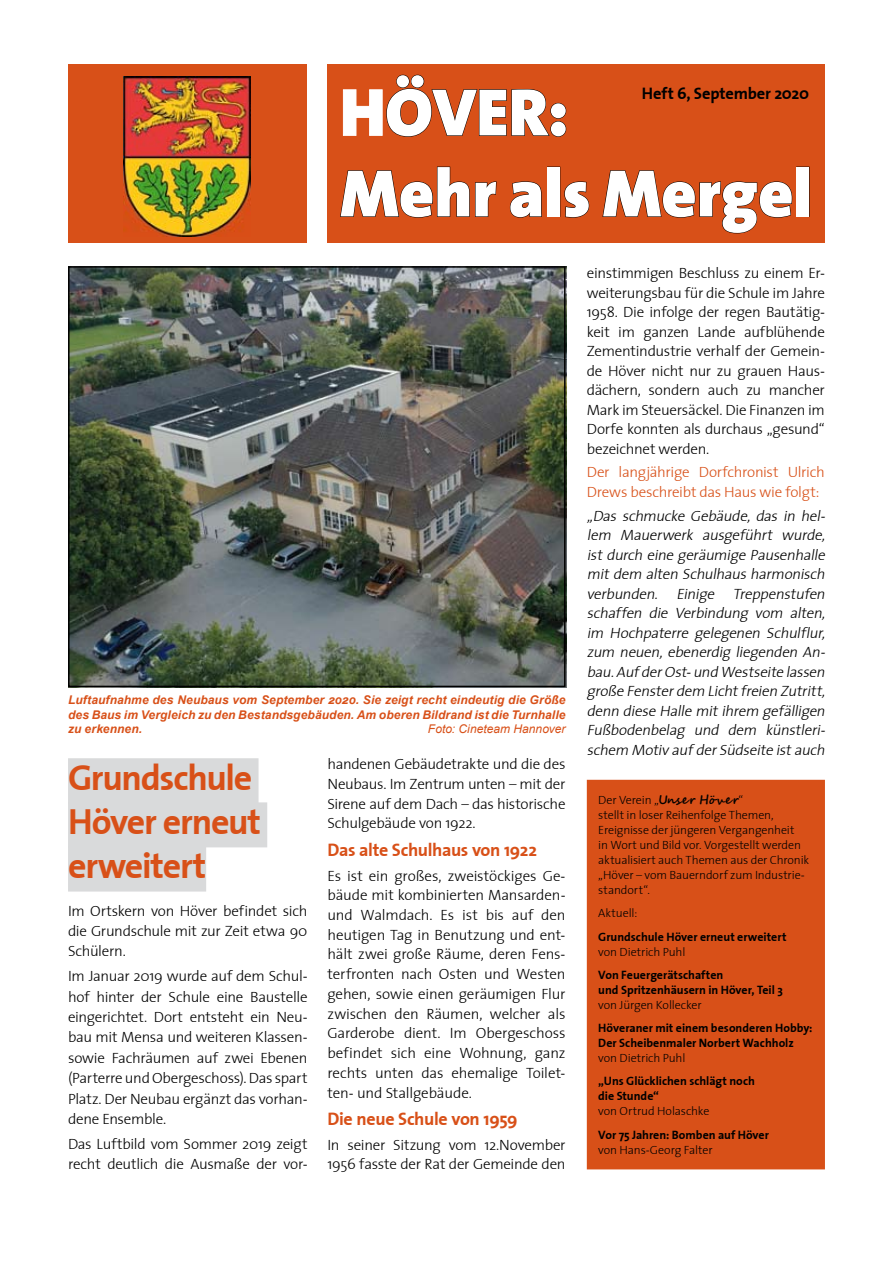
<style>
.page{position:relative;width:893px;height:1263px;background:#fff}
.page>*{position:absolute;margin:0;border:0;box-sizing:border-box;transform-origin:0 0}
.t1{font:67.5px/81px "The Sans Black Plain";color:#fff}
.t2{font:36px/44.1px "The Sans Bold Plain";letter-spacing:-.035em;color:#d85018}
.t3{font:18px "The Sans Bold Plain";letter-spacing:-.02em;color:#d85018}
.t4{font:16.5px "The Sans Bold Plain";letter-spacing:-.01em;color:#000}
.t5{font:15px/19.8px "The Sans Light Plain";letter-spacing:-.02em;color:#000;text-align:justify}
.t6{font:italic 15px/19.5px "The Sans Light Plain";color:#000;text-align:justify}
.t7{font:15px/19.5px "The Sans Light Plain";letter-spacing:-.02em;color:#d85018}
.t8{font:12px/14.9px "The Sans Light Plain";letter-spacing:-.01em;color:#000}
.t9{font:12px/14.9px "The Sans Bold Plain";color:#000}
.t10{font:italic 700 12px/14.4px "Arial";letter-spacing:.01em;color:#d85018;text-align:justify}
.t11{font:italic 12px "Arial";letter-spacing:.005em;color:#d85018}
.s1{font-family:"Segoe Script";font-weight:700}
</style>
<div class="page">
<div style="left:327px;top:64px;width:498px;height:178px;background:#d85018"></div>
<svg style="left:343px;top:74px;width:223px;height:63px"></svg>
<svg style="left:340px;top:166px;width:157px;height:52px"></svg>
<svg style="left:510px;top:181px;width:32px;height:37px"></svg>
<div style="left:547px;top:167px;width:13px;height:49px;border:1px solid #000"></div>
<svg style="left:564px;top:181px;width:25px;height:37px"></svg>
<svg style="left:602px;top:170px;width:190px;height:64px"></svg>
<div style="left:588px;top:781px;width:235px;height:387px;background:#d85018"></div>
<div style="left:587px;top:780px;width:238px;height:389px;border:3px solid #d85018"></div>
<div style="left:68px;top:64px;width:238px;height:178px;background:#d85018"></div>
<img style="left:123px;top:77px;width:128px;height:159px">
<div style="left:68px;top:758px;width:191px;height:45px;background:#d9dadb"></div>
<div style="left:68px;top:802px;width:199px;height:45px;background:#d9dadb"></div>
<div style="left:68px;top:846px;width:138px;height:45px;background:#d9dadb"></div>
<img style="left:71px;top:266px;width:496px;height:421px">
<div style="left:68px;top:266px;width:498px;height:421px;border:2px solid #000"></div>
<h1 class="t1" style="left:340px;top:70px;width:474px">HÖVER:<br>Mehr als Mergel</h1>
<p class="t4" style="left:642px;top:80px;width:169px">Heft 6, September 2020</p>
<p class="t10" style="left:68px;top:693px;width:499px">Luftaufnahme des Neubaus vom September 2020. Sie zeigt recht eindeutig die Größe des Baus im Vergleich zu den Bestandsgebäuden. Am oberen Bildrand ist die Turnhalle zu erkennen.</p>
<p class="t11" style="left:428px;top:721px;width:139px">Foto: Cineteam Hannover</p>
<h2 class="t2" style="left:68px;top:754px;width:195px">Grundschule<br>Höver erneut erweitert</h2>
<p class="t5" style="left:68px;top:900px;width:241px;line-height:20.4px">Im Ortskern von Höver befindet sich die Grundschule mit zur Zeit etwa 90<br>Schülern.</p>
<p class="t5" style="left:68px;top:965px;width:241px;line-height:20.4px">Im Januar 2019 wurde auf dem Schul&shy;hof hinter der Schule eine Baustelle eingerichtet. Dort entsteht ein Neu&shy;bau mit Mensa und weiteren Klassen&shy;sowie Fachräumen auf zwei Ebenen (Parterre und Obergeschoss). Das spart Platz. Der Neubau ergänzt das vorhan&shy;dene Ensemble.</p>
<p class="t5" style="left:68px;top:1133px;width:241px;line-height:20.4px">Das Luftbild vom Sommer 2019 zeigt recht deutlich die Ausmaße der vor-</p>
<p class="t5" style="left:327px;top:754px;width:240px">handenen Gebäudetrakte und die des Neubaus. Im Zentrum unten – mit der Sirene auf dem Dach – das historische Schulgebäude von 1922.</p>
<p class="t3" style="left:327px;top:835px;width:211px">Das alte Schulhaus von 1922</p>
<p class="t5" style="left:327px;top:865px;width:240px">Es ist ein großes, zweistöckiges Ge&shy;bäude mit kombinierten Mansarden&shy;und Walmdach. Es ist bis auf den heutigen Tag in Benutzung und ent&shy;hält zwei große Räume, deren Fens&shy;terfronten nach Osten und Westen gehen, sowie einen geräumigen Flur zwischen den Räumen, welcher als Garderobe dient. Im Obergeschoss befindet sich eine Wohnung, ganz rechts unten das ehemalige Toilet&shy;ten- und Stallgebäude.</p>
<p class="t3" style="left:327px;top:1104px;width:192px">Die neue Schule von 1959</p>
<p class="t5" style="left:327px;top:1134px;width:240px">In seiner Sitzung vom 12.November<br>1956 fasste der Rat der Gemeinde den</p>
<p class="t5" style="left:587px;top:263px;width:240px">einstimmigen Beschluss zu einem Er&shy;weiterungsbau für die Schule im Jahre 1958. Die infolge der regen Bautätig&shy;keit im ganzen Lande aufblühende Zementindustrie verhalf der Gemein&shy;de Höver nicht nur zu grauen Haus&shy;dächern, sondern auch zu mancher Mark im Steuersäckel. Die Finanzen im Dorfe konnten als durchaus „gesund“ bezeichnet werden.</p>
<p class="t7" style="left:587px;top:462px;width:240px">Der langjährige Dorfchronist Ulrich<br>Drews beschreibt das Haus wie folgt:</p>
<p class="t6" style="left:587px;top:505px;width:243px">„Das schmucke Gebäude, das in hel&shy;lem Mauerwerk ausgeführt wurde, istdurch eine geräumige Pausenhalle mitdem alten Schulhausharmonisch verbunden. Einige Treppenstufen schaffen die Verbindung vom alten, im Hochpaterre gelegenen Schulflur, zum neuen, ebenerdig liegenden An&shy;bau.AufderOst-und Westseite lassen große Fensterdem Lichtfreien Zutritt, denn diese Halle mitihrem gefälligen Fußbodenbelag und dem künstleri&shy;schem MotivaufderSüdseite istauch</p>
<p class="t8" style="left:598px;top:792px;width:212px">Der Verein „<span class="s1">Unser Höver</span>“<br>stellt in loser Reihenfolge Themen, Ereignisse der jüngeren Vergangenheit<br>in Wort und Bild vor. Vorgestellt werden aktualisiert auch Themen aus der Chronik „Höver – vom Bauerndorf zum Industrie&shy;standort“.</p>
<p class="t8" style="left:598px;top:905px;width:40px">Aktuell:</p>
<p class="t9" style="left:598px;top:929px;width:190px">Grundschule Höver erneut erweitert</p>
<p class="t8" style="left:598px;top:944px;width:89px">von Dietrich Puhl</p>
<p class="t9" style="left:598px;top:967px;width:186px">Von Feuergerätschaften<br>und Spritzenhäusern in Höver, Teil 3</p>
<p class="t8" style="left:598px;top:997px;width:105px">von Jürgen Kollecker</p>
<p class="t9" style="left:598px;top:1020px;width:216px">Höveraner mit einem besonderen Hobby:<br>Der Scheibenmaler Norbert Wachholz</p>
<p class="t8" style="left:598px;top:1050px;width:89px">von Dietrich Puhl</p>
<p class="t9" style="left:598px;top:1074px;width:158px">„Uns Glücklichen schlägt noch die Stunde“</p>
<p class="t8" style="left:598px;top:1103px;width:113px">von Ortrud Holaschke</p>
<p class="t9" style="left:598px;top:1127px;width:172px">Vor 75 Jahren: Bomben auf Höver</p>
<p class="t8" style="left:598px;top:1142px;width:116px">von Hans-Georg Falter</p>
</div>
